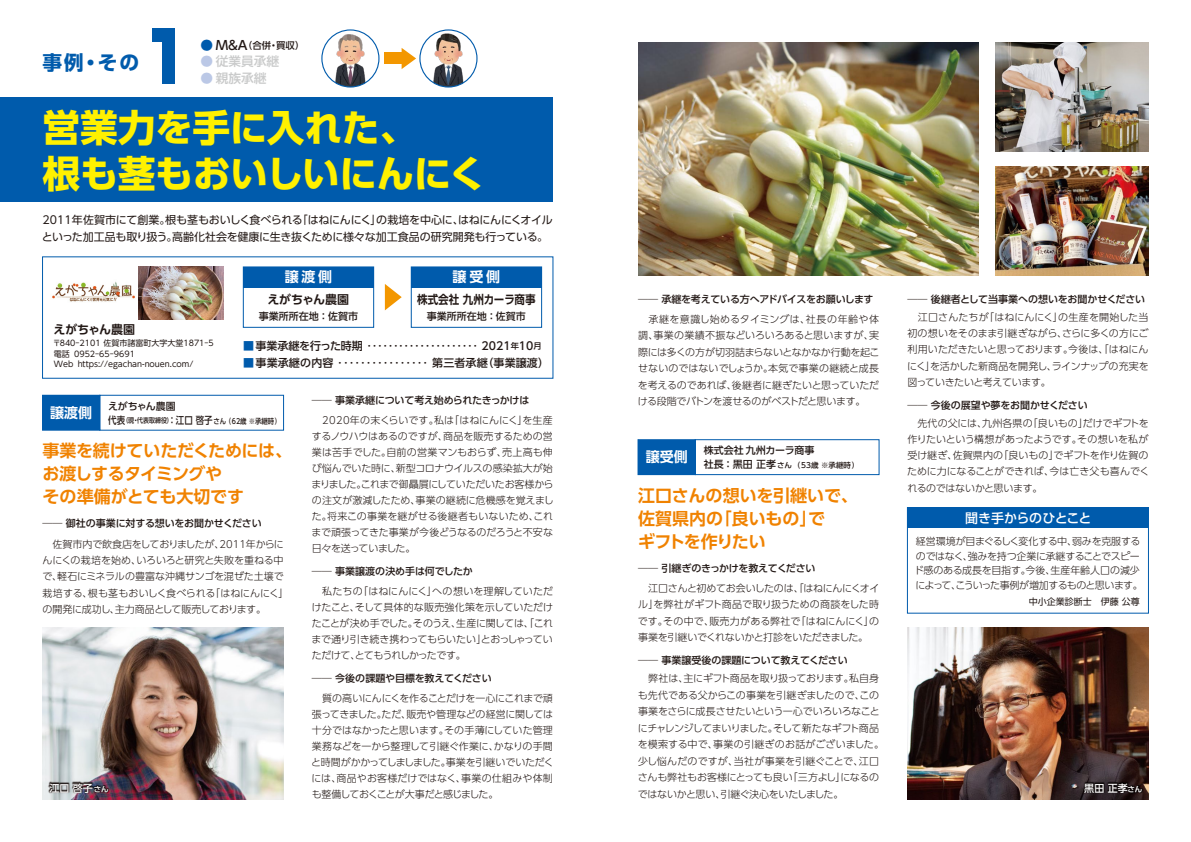
<style>
.page{position:relative;width:1191px;height:842px;background:#fff}
.page>*{position:absolute;margin:0;border:0;box-sizing:border-box;transform-origin:0 0}
.t1{font:700 37.7px/46px "UD Shin Go Pro";letter-spacing:-.01em;color:#fff100}
.t2{font:700 19.7px "UD Shin Go Pro";color:#005bac}
.t3{font:700 17px/23px "UD Shin Go Pro De";letter-spacing:-.015em;color:#f08200}
.t4{font:700 14px "UD Shin Go Pro De";letter-spacing:.1em;color:#fff}
.t5{font:500 13px "UD Shin Go Pro";letter-spacing:-.015em;color:#fff}
.t6{font:500 12.6px "UD Shin Go Pro";color:#c9caca}
.t7{font:700 12px "UD Shin Go Pro De";letter-spacing:-.005em;color:#221815}
.t8{font:700 12px "UD Shin Go Pro De";letter-spacing:-.005em;color:#221815;scale:.88 1}
.t9{font:11px/17px "UD Shin Go Pro";letter-spacing:-.015em;color:#221815}
.t10{font:300 11px "UD Shin Go Pro";color:#221815}
.t11{font:500 11px "UD Shin Go Pro";letter-spacing:.01em;color:#221815}
.t12{font:300 10px/16px "UD Shin Go Pro";letter-spacing:-.02em;color:#221815}
.t13{font:300 10px/20px "UD Shin Go Pro";letter-spacing:.01em;color:#221815}
.t14{font:300 10px/20px "UD Shin Go Pro";letter-spacing:.005em;color:#221815}
.t15{font:300 10px/20px "UD Shin Go Pro";letter-spacing:.03em;color:#221815}
.t16{font:500 10px "UD Shin Go Pro";color:#221815}
.t17{font:500 10px "UD Shin Go Pro";color:#fff}
.t18{font:500 9.5px "UD Shin Go Pro";color:#221815}
.t19{font:9px "UD Shin Go Pro";color:#221815}
.t20{font:8px/10.5px "UD Shin Go Pro";color:#221815}
.t21{font:500 7.5px "UD Shin Go Pro";color:#221815;scale:.85 1}
.t22{font:500 7.5px "UD Shin Go Pro";color:#221815}
.s1{font-size:12.6px;color:#005bac}
.s2{font-size:12.6px}
.s3{color:#bbc8e6}
.s4{font-weight:500}
.s5{font-weight:500;color:#005bac}
.s6{font-weight:500;font-size:8.2px}
.s7{color:#005bac}
.s8{font-weight:300}
.s9{font-size:10px}
.s10{font-size:7.5px}
</style>
<div class="page">
<img style="left:638px;top:43px;width:340px;height:232px">
<img style="left:907px;top:627px;width:241px;height:172px">
<img style="left:43px;top:627px;width:240px;height:172px">
<img style="left:995px;top:43px;width:153px;height:109px">
<img style="left:995px;top:166px;width:153px;height:109px">
<div style="left:43px;top:395px;width:57px;height:35px;background:#005bac"></div>
<div style="left:42px;top:395px;width:58px;height:36px;border:1px solid #005bac"></div>
<div style="left:638px;top:440px;width:57px;height:35px;background:#005bac"></div>
<div style="left:637px;top:439px;width:59px;height:36px;border:1px solid #005bac"></div>
<div style="left:152px;top:29px;width:22px;height:13px;background:#005bac"></div>
<div style="left:162px;top:30px;width:12px;height:54px;background:#005bac"></div>
<div style="left:0;top:98px;width:553px;height:104px;background:#005bac"></div>
<div style="left:384px;top:53px;width:20px;height:11px;background:#f39700"></div>
<svg style="left:401px;top:48px;width:15px;height:21px"></svg>
<img style="left:323px;top:32px;width:56px;height:55px">
<div style="left:321px;top:29px;width:58px;height:59px;border:1px solid #005bac;border-radius:50%"></div>
<img style="left:421px;top:32px;width:56px;height:55px">
<div style="left:419px;top:29px;width:58px;height:59px;border:1px solid #005bac;border-radius:50%"></div>
<img style="left:139px;top:267px;width:84px;height:52px">
<div style="left:411px;top:266px;width:131px;height:62px;border:1px solid #005bac"></div>
<div style="left:243px;top:266px;width:131px;height:62px;border:1px solid #005bac"></div>
<svg style="left:385px;top:284px;width:17px;height:26px"></svg>
<div style="left:243px;top:267px;width:131px;height:20px;background:#005bac"></div>
<div style="left:411px;top:267px;width:130px;height:20px;background:#005bac"></div>
<div style="left:907px;top:507px;width:242px;height:107px;border:1px solid #005bac"></div>
<div style="left:907px;top:508px;width:241px;height:20px;background:#005bac"></div>
<img style="left:42px;top:746px;width:104px;height:54px">
<img style="left:1047px;top:746px;width:102px;height:54px">
<img style="left:52px;top:281px;width:83px;height:21px">
<div style="left:99px;top:395px;width:185px;height:36px;border:1px solid #005bac"></div>
<div style="left:695px;top:439px;width:184px;height:36px;border:1px solid #005bac"></div>
<p class="t18" style="left:200px;top:37px;width:105px"><span class="s1">●</span> <span class="s2">M&amp;A</span>（合併・買収）</p>
<p class="t6" style="left:200px;top:51px;width:80px"><span class="s3">●</span> 従業員承継</p>
<p class="t6" style="left:200px;top:68px;width:67px"><span class="s3">●</span> 親族承継</p>
<h2 class="t2" style="left:43px;top:46px;width:98px">事例・その</h2>
<h1 class="t1" style="left:43px;top:103px;width:445px">営業力を手に入れた、<br>根も茎もおいしいにんにく</h1>
<p class="t9" style="left:42px;top:211px;width:512px">2011年佐賀市にて創業。根も茎もおいしく食べられる「はねにんにく」の栽培を中心に、はねにんにくオイルといった加工品も取り扱う。高齢化社会を健康に生き抜くために様々な加工食品の研究開発も行っている。</p>
<h3 class="t4" style="left:285px;top:266px;width:49px">譲渡側</h3>
<h3 class="t4" style="left:452px;top:266px;width:49px">譲受側</h3>
<p class="t7" style="left:268px;top:290px;width:83px">えがちゃん農園</p>
<p class="t16" style="left:259px;top:308px;width:100px">事業所所在地：佐賀市</p>
<p class="t15" style="left:638px;top:289px;width:242px">―― <span class="s4">承継を考えている方へアドバイスをお願いします</span>　承継を意識し始めるタイミングは、社長の年齢や体</p>
<p class="t12" style="left:638px;top:327px;width:243px;line-height:16.5px;text-align:justify">調、事業の業績不振などいろいろあると思いますが、実際には多くの方が切羽詰まらないとなかなか行動を起こせないのではないでしょうか。本気で事業の継続と成長を考えるのであれば、後継者に継ぎたいと思っていただける段階でバトンを渡せるのがベストだと思います。</p>
<p class="t8" style="left:417px;top:290px;width:136px">株式会社 九州カーラ商事</p>
<p class="t16" style="left:427px;top:308px;width:100px">事業所所在地：佐賀市</p>
<p class="t13" style="left:907px;top:290px;width:242px;line-height:18px">―― <span class="s4">後継者として当事業への想いをお聞かせください</span>　江口さんたちが「はねにんにく」の生産を開始した当</p>
<p class="t12" style="left:907px;top:325px;width:243px;text-align:justify">初の想いをそのまま引継ぎながら、さらに多くの方にご利用いただきたいと思っております。今後は、「はねにんにく」を活かした新商品を開発し、ラインナップの充実を図っていきたいと考えています。</p>
<p class="t12" style="left:907px;top:396px;width:243px;line-height:18px">―― <span class="s4">今後の展望や夢をお聞かせください<br></span>　先代の父には、九州各県の「良いもの」だけでギフトを</p>
<p class="t12" style="left:907px;top:431px;width:244px;text-align:justify">作りたいという構想があったようです。その想いを私が受け継ぎ、佐賀県内の「良いもの」でギフトを作り佐賀のために力になることができれば、今は亡き父も喜んでくれるのではないかと思います。</p>
<p class="t7" style="left:54px;top:320px;width:83px">えがちゃん農園</p>
<p class="t20" style="left:53px;top:338px;width:162px">〒840-2101 佐賀市諸富町大字大堂1871-5電話 0952-65-9691<br>Web https://egachan-nouen.com/</p>
<p class="t10" style="left:243px;top:337px;width:300px"><span class="s5">■</span><span class="s4">事業承継を行った時期</span>・・・・・・・・・・・・・・・・・・・・・ <span class="s4">2021</span> <span class="s6">年</span><span class="s4">10</span><span class="s6">月</span></p>
<p class="t11" style="left:243px;top:354px;width:307px"><span class="s7">■</span>事業承継の内容<span class="s8">・・・・・・・・・・・・・・・・</span>第三者承継（事業譲渡）</p>
<p class="t14" style="left:312px;top:390px;width:242px">―― <span class="s4">事業承継について考え始められたきっかけは</span>　2020年の末くらいです。私は「はねにんにく」を生産</p>
<p class="t12" style="left:311px;top:428px;width:244px;text-align:justify">するノウハウはあるのですが、商品を販売するための営業は苦手でした。自前の営業マンもおらず、売上高も伸び悩んでいた時に、新型コロナウイルスの感染拡大が始まりました。これまで御贔屓にしていただいたお客様からの注文が激減したため、事業の継続に危機感を覚えました。将来この事業を継がせる後継者もいないため、これまで頑張ってきた事業が今後どうなるのだろうと不安な日々を送っていました。</p>
<p class="t13" style="left:312px;top:561px;width:243px">―― <span class="s4">事業譲渡の決め手は何でしたか<br></span>　私たちの「はねにんにく」への想いを理解していただ</p>
<p class="t12" style="left:311px;top:599px;width:243px;text-align:justify">けたこと、そして具体的な販売強化策を示していただけたことが決め手でした。そのうえ、生産に関しては、「これまで通り引き続き携わってもらいたい」とおっしゃっていただけて、とてもうれしかったです。</p>
<p class="t12" style="left:312px;top:668px;width:242px;line-height:20px">―― <span class="s4">今後の課題や目標を教えてください<br></span>　質の高いにんにくを作ることだけを一心にこれまで頑</p>
<p class="t12" style="left:311px;top:706px;width:244px;text-align:justify">張ってきました。ただ、販売や管理などの経営に関しては十分ではなかったと思います。その手薄にしていた管理業務などを一から整理して引継ぐ作業に、かなりの手間と時間がかかってしましました。事業を引継いでいただくには、商品やお客様だけではなく、事業の仕組みや体制も整備しておくことが大事だと感じました。</p>
<p class="t16" style="left:108px;top:398px;width:69px">えがちゃん農園</p>
<p class="t21" style="left:108px;top:415px;width:205px"><span class="s9">代表</span><sup>（現・代表取締役）</sup><span class="s9">：江口 啓子</span>さん（62歳 ※承継時）</p>
<h3 class="t4" style="left:50px;top:401px;width:43px">譲渡側</h3>
<h3 class="t3" style="left:42px;top:439px;width:251px">事業を続けていただくためには、お渡しするタイミングや<br>その準備がとても大切です</h3>
<p class="t12" style="left:43px;top:512px;width:243px;line-height:21px">―― <span class="s4">御社の事業に対する想いをお聞かせください<br></span>　佐賀市内で飲食店をしておりましたが、2011年からに</p>
<p class="t12" style="left:42px;top:552px;width:248px">んにくの栽培を始め、いろいろと研究と失敗を重ねる中で、軽石にミネラルの豊富な沖縄サンゴを混ぜた土壌で栽培する、根も茎もおいしく食べられる「はねにんにく」の開発に成功し、主力商品として販売しております。</p>
<p class="t16" style="left:704px;top:442px;width:112px">株式会社九州カーラ商事</p>
<p class="t22" style="left:704px;top:459px;width:157px"><span class="s9">社長：黒田 正孝</span>さん（53歳 ※承継時）</p>
<h3 class="t4" style="left:645px;top:446px;width:43px">譲受側</h3>
<h3 class="t3" style="left:638px;top:484px;width:221px">江口さんの想いを引継いで、佐賀県内の「良いもの」で<br>ギフトを作りたい</h3>
<p class="t12" style="left:638px;top:558px;width:243px;line-height:20px">―― <span class="s4">引継ぎのきっかけを教えてください<br></span>　江口さんと初めてお会いしたのは、「はねにんにくオイ</p>
<p class="t12" style="left:638px;top:596px;width:243px;line-height:16.5px;text-align:justify">ル」を弊社がギフト商品で取り扱うための商談をした時です。その中で、販売力がある弊社で「はねにんにく」の事業を引継いでくれないかと打診をいただきました。</p>
<p class="t12" style="left:638px;top:651px;width:242px;line-height:18px">―― <span class="s4">事業譲受後の課題について教えてください<br></span>　弊社は、主にギフト商品を取り扱っております。私自身</p>
<p class="t12" style="left:637px;top:686px;width:248px;line-height:16.5px">も先代である父からこの事業を引継ぎましたので、この事業をさらに成長させたいという一心でいろいろなことにチャレンジしてまいりました。そして新たなギフト商品を模索する中で、事業の引継ぎのお話がございました。少し悩んだのですが、当社が事業を引継ぐことで、江口さんも弊社もお客様にとっても良い「三方よし」になるのではないかと思い、引継ぐ決心をいたしました。</p>
<h3 class="t5" style="left:965px;top:507px;width:128px">聞き手からのひとこと</h3>
<p class="t12" style="left:914px;top:534px;width:230px;line-height:14.5px">経営環境が目まぐるしく変化する中、弱みを克服するのではなく、強みを持つ企業に承継することでスピード感のある成長を目指す。今後、生産年齢人口の減少によって、こういった事例が増加するものと思います。</p>
<p class="t19" style="left:1029px;top:594px;width:112px">中小企業診断士　伊藤 公尊</p>
<p class="t17" style="left:50px;top:780px;width:61px">江口 啓子<span class="s10">さん</span></p>
<p class="t17" style="left:1084px;top:780px;width:60px">黒田 正孝<span class="s10">さん</span></p>
</div>
